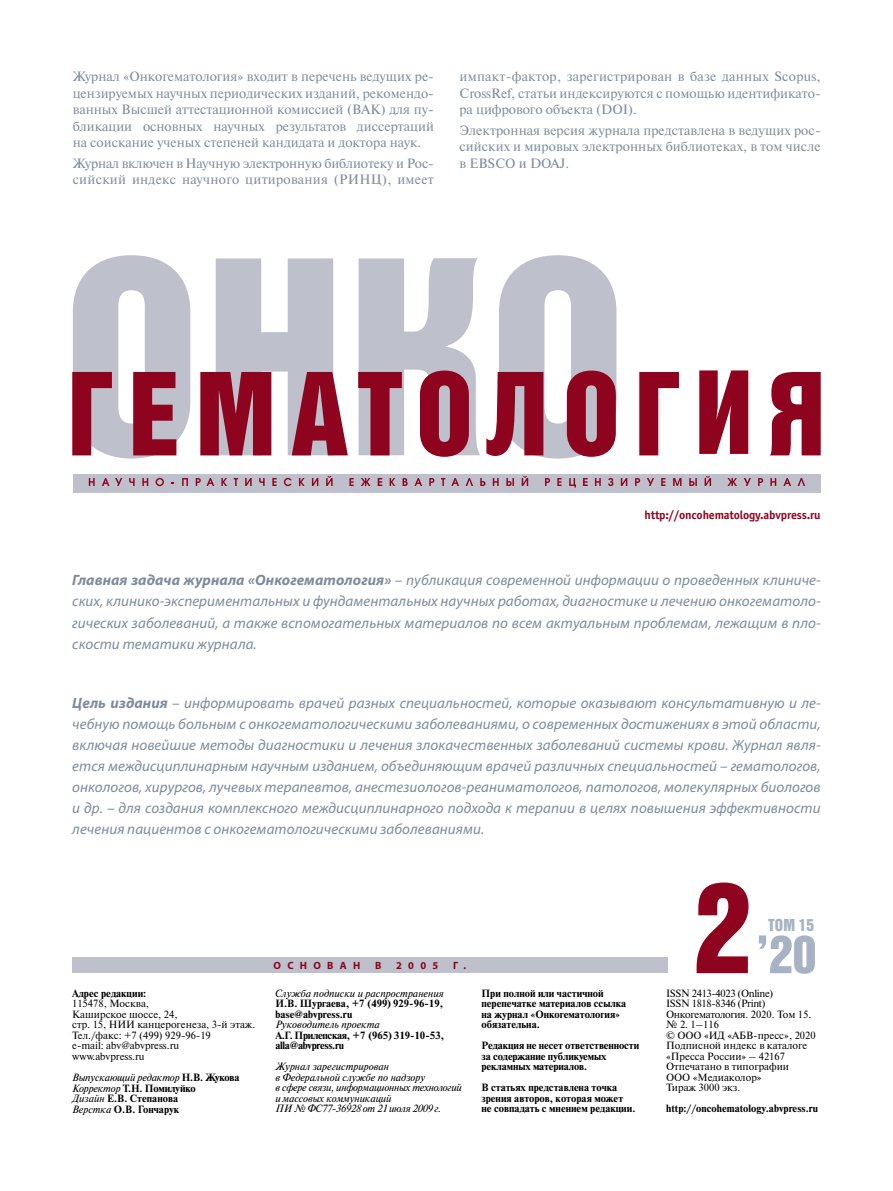
<style>
.page{position:relative;width:893px;height:1191px;background:#fff}
.page>*{position:absolute;margin:0;border:0;box-sizing:border-box;transform-origin:0 0}
.t1{font:126px "Bastion Kontrast Alt C";color:#8e041e}
.t2{font:52.5px "Bastion Kontrast Alt C";color:#a7b2c5}
.t3{font:16.8px "Bastion Kontrast Alt C";color:#a7b2c5}
.t4{font:italic 15px/21px "Myriad Pro";letter-spacing:.005em;color:#7c8b9c;text-align:justify}
.t5{font:13.5px/16.5px "Newton C";color:#7c8b9c;text-align:justify}
.t6{font:700 12px "Officina Sans C";letter-spacing:-.015em;color:#8e041e}
.t7{font:700 10.5px/10.5px "Newton C";color:#000}
.t8{font:10.5px/10.5px "Newton C";color:#000}
.t9{font:italic 10.5px/10.5px "Newton C";color:#000}
.t10{font:700 10.5px/10.5px "Newton C";letter-spacing:-.03em;color:#000}
.t11{font:700 10.5px "Myriad Pro";letter-spacing:.6em;color:#8e041e}
.s1{font-weight:700}
.s2{font-weight:400;font-style:italic}
</style>
<div class="page">
<div style="left:74px;top:474px;width:747px;height:18px;background:#bec1cb"></div>
<svg style="left:72px;top:255px;width:118px;height:203px"></svg>
<svg style="left:200px;top:258px;width:148px;height:197px"></svg>
<svg style="left:358px;top:258px;width:122px;height:199px"></svg>
<svg style="left:486px;top:255px;width:130px;height:203px"></svg>
<svg style="left:639px;top:372px;width:40px;height:83px"></svg>
<svg style="left:699px;top:370px;width:49px;height:84px;background:#a02c42"></svg>
<svg style="left:770px;top:372px;width:51px;height:83px"></svg>
<svg style="left:89px;top:478px;width:6px;height:8px"></svg>
<svg style="left:102px;top:478px;width:20px;height:8px"></svg>
<svg style="left:129px;top:478px;width:6px;height:8px"></svg>
<svg style="left:142px;top:478px;width:6px;height:8px"></svg>
<svg style="left:156px;top:478px;width:8px;height:8px"></svg>
<svg style="left:182px;top:478px;width:6px;height:8px"></svg>
<svg style="left:196px;top:478px;width:18px;height:8px"></svg>
<svg style="left:221px;top:478px;width:6px;height:8px"></svg>
<svg style="left:234px;top:478px;width:4px;height:8px"></svg>
<svg style="left:245px;top:478px;width:7px;height:8px"></svg>
<svg style="left:259px;top:478px;width:6px;height:8px"></svg>
<svg style="left:272px;top:478px;width:5px;height:8px"></svg>
<svg style="left:284px;top:478px;width:8px;height:8px"></svg>
<svg style="left:299px;top:478px;width:6px;height:8px"></svg>
<svg style="left:312px;top:478px;width:6px;height:8px"></svg>
<svg style="left:326px;top:476px;width:7px;height:10px"></svg>
<svg style="left:349px;top:478px;width:5px;height:8px"></svg>
<svg style="left:361px;top:478px;width:9px;height:8px"></svg>
<svg style="left:378px;top:478px;width:4px;height:8px"></svg>
<svg style="left:390px;top:478px;width:5px;height:8px"></svg>
<svg style="left:403px;top:478px;width:5px;height:8px"></svg>
<svg style="left:414px;top:478px;width:8px;height:8px"></svg>
<svg style="left:429px;top:478px;width:5px;height:8px"></svg>
<svg style="left:441px;top:478px;width:4px;height:8px"></svg>
<svg style="left:451px;top:478px;width:8px;height:8px"></svg>
<svg style="left:466px;top:478px;width:7px;height:8px"></svg>
<svg style="left:480px;top:478px;width:6px;height:8px"></svg>
<svg style="left:493px;top:478px;width:6px;height:8px"></svg>
<svg style="left:506px;top:478px;width:8px;height:8px"></svg>
<svg style="left:522px;top:476px;width:6px;height:10px"></svg>
<svg style="left:545px;top:478px;width:5px;height:8px"></svg>
<svg style="left:557px;top:478px;width:5px;height:8px"></svg>
<svg style="left:569px;top:478px;width:7px;height:9px"></svg>
<svg style="left:583px;top:478px;width:5px;height:8px"></svg>
<svg style="left:595px;top:478px;width:6px;height:8px"></svg>
<svg style="left:608px;top:478px;width:5px;height:8px"></svg>
<svg style="left:621px;top:478px;width:6px;height:8px"></svg>
<svg style="left:635px;top:478px;width:5px;height:8px"></svg>
<svg style="left:647px;top:478px;width:7px;height:8px"></svg>
<svg style="left:661px;top:478px;width:4px;height:8px"></svg>
<svg style="left:673px;top:478px;width:8px;height:8px"></svg>
<svg style="left:689px;top:478px;width:8px;height:8px"></svg>
<svg style="left:705px;top:476px;width:6px;height:10px"></svg>
<svg style="left:727px;top:478px;width:10px;height:8px"></svg>
<svg style="left:744px;top:478px;width:7px;height:8px"></svg>
<svg style="left:758px;top:478px;width:5px;height:8px"></svg>
<svg style="left:770px;top:478px;width:6px;height:8px"></svg>
<svg style="left:783px;top:478px;width:8px;height:8px"></svg>
<svg style="left:798px;top:478px;width:7px;height:8px"></svg>
<div style="left:72px;top:957px;width:596px;height:15px;background:#bec1cb"></div>
<p class="t5" style="left:73px;top:68px;width:363px">Журнал «Онкогематология» входит в перечень ведущих ре&shy;цензируемых научных периодических изданий, рекомендо&shy;ванных Высшей аттестационной комиссией (ВАК) для пу&shy;бликации основных научных результатов диссертаций на соискание ученых степеней кандидата и доктора наук.</p>
<p class="t5" style="left:73px;top:155px;width:363px">Журнал включен в Научную электронную библиотеку и Рос&shy;сийский индекс научного цитирования (РИНЦ), имеет</p>
<p class="t5" style="left:459px;top:68px;width:363px">импакт-фактор, зарегистрирован в базе данных Scopus, CrossRef, статьи индексируются с помощью идентификато&shy;ра цифрового объекта (DOI).</p>
<p class="t5" style="left:459px;top:122px;width:363px">Электронная версия журнала представлена в ведущих рос&shy;сийских и мировых электронных библиотеках, в том числе в EBSCO и DOAJ.</p>
<p class="t6" style="left:644px;top:508px;width:178px">http://oncohematology.abvpress.ru</p>
<p class="t4" style="left:72px;top:569px;width:750px"><span class="s1">Главная задача журнала «Онкогематология»</span> – публикация современной информации о проведенных клиниче&shy;ских, клинико-экспериментальных и фундаментальных научных работах, диагностике и лечению онкогематоло&shy;гических заболеваний, а также вспомогательных материалов по всем актуальным проблемам, лежащим в пло&shy;скости тематики журнала.</p>
<p class="t4" style="left:72px;top:692px;width:750px"><span class="s1">Цель издания</span> – информировать врачей разных специальностей, которые оказывают консультативную и ле&shy;чебную помощь больным с онкогематологическими заболеваниями, о современных достижениях в этой области, включая новейшие методы диагностики и лечения злокачественных заболеваний системы крови. Журнал явля&shy;ется междисциплинарным научным изданием, объединяющим врачей различных специальностей – гематологов, онкологов, хирургов, лучевых терапевтов, анестезиологов-реаниматологов, патологов, молекулярных биологов и др. – для создания комплексного междисциплинарного подхода к терапии в целях повышения эффективности лечения пациентов с онкогематологическими заболеваниями.</p>
<p class="t7" style="left:72px;top:987px;width:76px">Адрес редакции:</p>
<p class="t8" style="left:72px;top:998px;width:185px">115478, Москва,<br>Каширское шоссе, 24,<br>стр. 15, НИИ канцерогенеза, 3-й этаж.<br>Тел./факс: +7 (499) 929-96-19<br>e-mail: abv@abvpress.ru<br>www.abvpress.ru</p>
<p class="t7" style="left:72px;top:1072px;width:169px"><span class="s2">Выпускающий редактор</span> Н.В. Жукова<br><span class="s2">Корректор</span> Т.Н. Помилуйко<br><span class="s2">Дизайн</span> Е.В. Степанова<br><span class="s2">Верстка</span> О.В. Гончарук</p>
<p class="t11" style="left:274px;top:958px;width:88px">ОСНОВАН</p>
<p class="t11" style="left:375px;top:958px;width:8px">В</p>
<p class="t11" style="left:396px;top:958px;width:44px">2005</p>
<p class="t11" style="left:453px;top:958px;width:15px">Г .</p>
<p class="t9" style="left:275px;top:987px;width:170px">Служба подписки и распространения</p>
<p class="t7" style="left:275px;top:998px;width:169px">И.В. Шургаева, +7 (499) 929-96-19, base@abvpress.ru</p>
<p class="t9" style="left:275px;top:1019px;width:106px">Руководитель проекта</p>
<p class="t10" style="left:275px;top:1029px;width:170px">А.Г. Прилепская, +7 (965) 319-10-53, alla@abvpress.ru</p>
<p class="t9" style="left:275px;top:1061px;width:188px">Журнал зарегистрирован<br>в Федеральной службе по надзору<br>в сфере связи, информационных технологий и массовых коммуникаций<br>ПИ № ФС77-36928 от 21 июля 2009 г.</p>
<p class="t7" style="left:481px;top:987px;width:146px">При полной или частичной перепечатке материалов ссылка на журнал «Онкогематология» обязательна.</p>
<p class="t7" style="left:481px;top:1040px;width:159px">Редакция не несет ответственности за содержание публикуемых рекламных материалов.</p>
<p class="t7" style="left:481px;top:1082px;width:155px">В статьях представлена точка зрения авторов, которая может не совпадать с мнением редакции.</p>
<h1 class="t1" style="left:694px;top:864px;width:58px">2</h1>
<p class="t3" style="left:768px;top:916px;width:47px">ТОМ 15</p>
<h2 class="t2" style="left:756px;top:928px;width:62px">’20</h2>
<p class="t8" style="left:666px;top:987px;width:151px">ISSN 2413-4023 (Online)<br>ISSN 1818-8346 (Print)<br>Онкогематология. 2020. Том 15. № 2. 1–116<br>© ООО «ИД «АБВ-пресс», 2020<br>Подписной индекс в каталоге «Пресса России» – 42167<br>Отпечатано в типографии<br>ООО «Медиаколор»<br>Тираж 3000 экз.</p>
<p class="t7" style="left:666px;top:1103px;width:153px">http://oncohematology.abvpress.ru</p>
</div>
